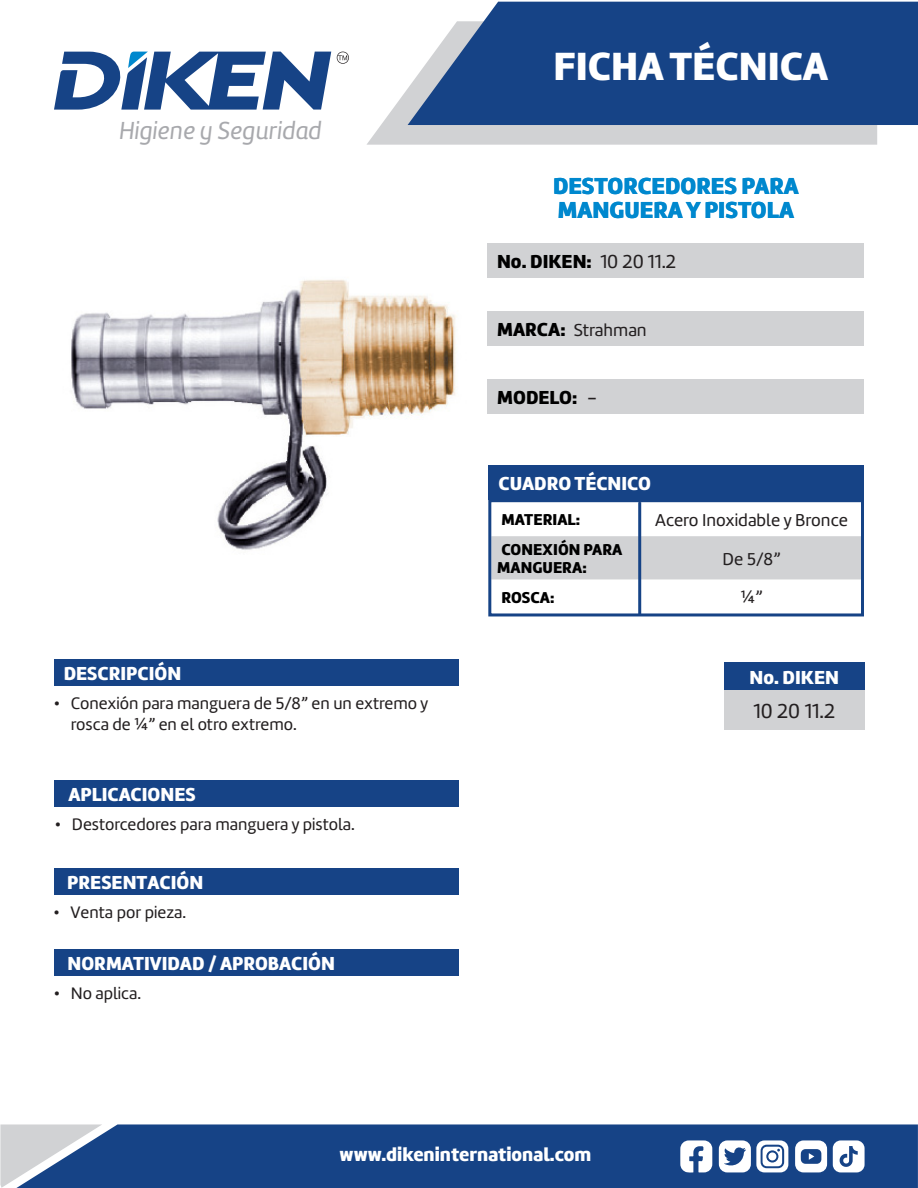
<style>
.page{position:relative;width:918px;height:1188px;background:#fff}
.page>*{position:absolute;margin:0;border:0;box-sizing:border-box;transform-origin:0 0}
.t1{font:40.8px "Amelia Basic Black";color:#fff}
.t2{font:25.5px "Amelia Basic Italic";color:#a8a9ad}
.t3{font:24px/24px "Amelia Basic Black";color:#0088ce}
.t4{font:21px "Amelia Basic";color:#231f20}
.t5{font:19.5px "Amelia Basic Black";color:#fff}
.t6{font:19.5px "Amelia Basic Black";color:#000}
.t7{font:18px "Amelia Basic";color:#231f20}
.t8{font:17.85px "Amelia Basic";color:#231f20}
.t9{font:17.25px "Amelia Basic";color:#231f20}
.t10{font:16.35px/17.9px "Amelia Basic Black";color:#000}
.s1{font-family:"Amelia Basic";color:#231f20}
.s2{font-family:"Amelia Basic Black";font-size:19.5px;color:#000}
</style>
<div class="page">
<svg style="left:367px;top:88px;width:510px;height:57px;background:#d5d6d8"></svg>
<svg style="left:408px;top:2px;width:510px;height:123px;background:#2b5490"></svg>
<div style="left:102px;top:1124px;width:816px;height:64px;background:#164386"></div>
<svg style="left:0;top:1124px;width:102px;height:64px;background:#95a6be"></svg>
<svg style="left:680px;top:1140px;width:32px;height:33px"></svg>
<svg style="left:795px;top:1140px;width:32px;height:32px"></svg>
<svg style="left:719px;top:1140px;width:69px;height:32px"></svg>
<div style="left:768px;top:1152px;width:8px;height:8px;background:#fff;border-radius:50%"></div>
<svg style="left:833px;top:1140px;width:32px;height:32px"></svg>
<svg style="left:54px;top:51px;width:277px;height:59px"></svg>
<svg style="left:337px;top:52px;width:12px;height:12px"></svg>
<div style="left:487px;top:244px;width:377px;height:34px;background:#d1d2d4"></div>
<div style="left:487px;top:312px;width:377px;height:34px;background:#d1d2d4"></div>
<div style="left:487px;top:379px;width:377px;height:34px;background:#d1d2d4"></div>
<div style="left:489px;top:466px;width:375px;height:34px;background:#164386"></div>
<div style="left:54px;top:659px;width:405px;height:27px;background:#164386"></div>
<div style="left:54px;top:780px;width:405px;height:27px;background:#164386"></div>
<div style="left:54px;top:949px;width:405px;height:26px;background:#164386"></div>
<div style="left:54px;top:868px;width:405px;height:27px;background:#164386"></div>
<div style="left:724px;top:663px;width:141px;height:27px;background:#164386"></div>
<div style="left:724px;top:690px;width:141px;height:40px;background:#d1d2d4"></div>
<svg style="left:492px;top:503px;width:368px;height:109px"></svg>
<div style="left:488px;top:499px;width:376px;height:117px;border:3px solid #164386"></div>
<hr style="left:638px;top:502px;width:3px;height:113px;background:#164386">
<img style="left:71px;top:280px;width:385px;height:270px">
<h2 class="t2" style="left:119px;top:116px;width:204px">Higiene y Seguridad</h2>
<p class="t5" style="left:64px;top:661px;width:119px">DESCRIPCIÓN</p>
<p class="t9" style="left:54px;top:694px;width:376px">• Conexión para manguera de 5/8” en un extremo y</p>
<p class="t9" style="left:71px;top:714px;width:228px">rosca de ½” en el otro extremo.</p>
<p class="t5" style="left:68px;top:782px;width:129px">APLICACIONES</p>
<p class="t9" style="left:55px;top:815px;width:301px">• Destorcedores para manguera y pistola.</p>
<p class="t5" style="left:67px;top:871px;width:138px">PRESENTACIÓN</p>
<p class="t9" style="left:54px;top:903px;width:134px">• Venta por pieza.</p>
<p class="t5" style="left:67px;top:951px;width:269px">NORMATIVIDAD / APROBACIÓN</p>
<p class="t9" style="left:54px;top:983px;width:89px">• No aplica.</p>
<h1 class="t1" style="left:553px;top:41px;width:276px">FICHA TÉCNICA</h1>
<p class="t3" style="left:553px;top:175px;width:247px">DESTORCEDORES PARA<br>MANGUERA Y PISTOLA</p>
<p class="t6" style="left:497px;top:250px;width:180px">No. DIKEN: <span class="s1">10 20 11.2</span></p>
<p class="t7" style="left:497px;top:320px;width:151px"><span class="s2">MARCA:</span> Strahman</p>
<p class="t6" style="left:497px;top:385px;width:101px">MODELO: <span class="s1">-</span></p>
<p class="t5" style="left:499px;top:472px;width:154px">CUADRO TÉCNICO</p>
<p class="t10" style="left:502px;top:511px;width:80px">MATERIAL:</p>
<p class="t8" style="left:655px;top:510px;width:194px">Acero Inoxidable y Bronce</p>
<p class="t10" style="left:497px;top:541px;width:127px">CONEXIÓN PARA<br>MANGUERA:</p>
<p class="t8" style="left:723px;top:548px;width:60px">De 5/8”</p>
<p class="t10" style="left:502px;top:589px;width:55px">ROSCA:</p>
<p class="t8" style="left:741px;top:587px;width:23px">½”</p>
<p class="t5" style="left:750px;top:666px;width:91px">No. DIKEN</p>
<p class="t4" style="left:753px;top:699px;width:83px">10 20 11.2</p>
<p class="t5" style="left:340px;top:1143px;width:253px">www.dikeninternational.com</p>
</div>
